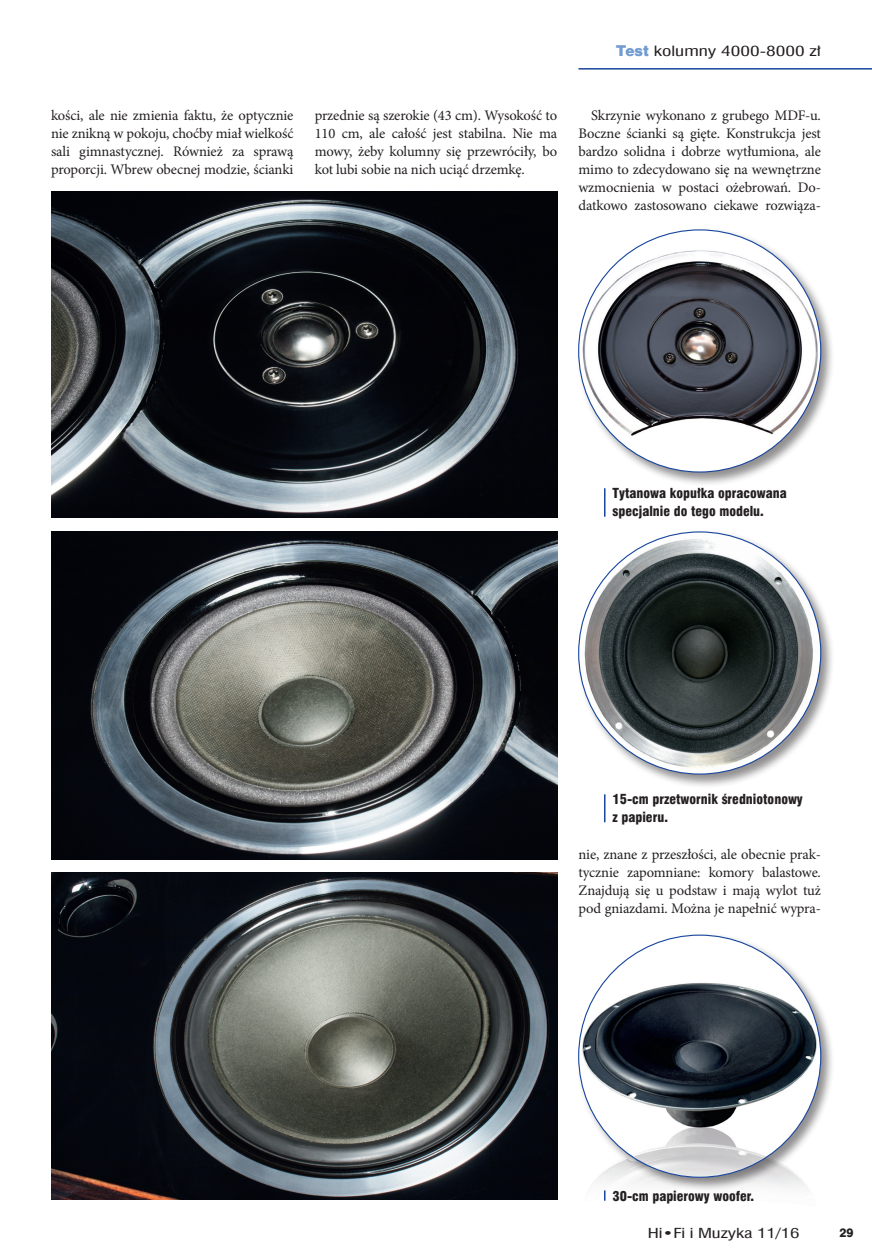
<style>
.page{position:relative;width:872px;height:1255px;background:#fff}
.page>*{position:absolute;margin:0;border:0;box-sizing:border-box;transform-origin:0 0}
.tekst{font:14.55px/18px "Minion Pro";letter-spacing:-.01em;color:#231f20;text-align:justify}
.t1{font:13.8px "Swis 721 Cn EU";color:#231f20;scale:1.4 1}
.podpis_do_ilustracji{font:13.5px/18px "Swis 721 Blk Cn EU";color:#231f20}
.t2{font:13.5px "Swis 721 Cn EU";letter-spacing:-.005em;color:#231f20;scale:1.4 1}
.t3{font:12px "Swis 721 Hv EU";color:#231f20}
.s1{font-family:"Swis 721 Blk 2 EU";color:#729cd1}
</style>
<div class="page">
<hr style="left:578px;top:68px;width:294px;height:2px;background:#18469d">
<div style="left:576px;top:227px;width:259px;height:259px;background:#231f20;opacity:.5"></div>
<img style="left:578px;top:230px;width:242px;height:242px;border-radius:121px">
<div style="left:576px;top:529px;width:259px;height:259px;background:#231f20;opacity:.5"></div>
<img style="left:578px;top:532px;width:242px;height:242px;border-radius:121px">
<div style="left:576px;top:932px;width:259px;height:259px;background:#231f20;opacity:.5"></div>
<div style="left:578px;top:935px;width:242px;height:242px;background:#fff;border-radius:50%"></div>
<img style="left:578px;top:977px;width:242px;height:200px">
<img style="left:51px;top:872px;width:506px;height:327px">
<img style="left:51px;top:531px;width:506px;height:328px">
<img style="left:51px;top:191px;width:506px;height:327px">
<svg style="left:604px;top:488px;width:1px;height:28px"></svg>
<svg style="left:604px;top:794px;width:1px;height:28px"></svg>
<p class="t1" style="left:616px;top:41px;width:148px"><span class="s1">Test</span> kolumny 4000-8000 zł</p>
<p class="tekst" style="left:51px;top:106px;width:244px">kości, ale nie zmienia faktu, że optycznie nie znikną w pokoju, choćby miał wielkość sali gimnastycznej. Również za sprawą proporcji. Wbrew obecnej modzie, ścianki</p>
<p class="tekst" style="left:315px;top:106px;width:244px">przednie są szerokie (43 cm). Wysokość to 110 cm, ale całość jest stabilna. Nie ma mowy, żeby kolumny się przewróciły, bo kot lubi sobie na nich uciąć drzemkę.</p>
<p class="tekst" style="left:578px;top:106px;width:244px;text-indent:13px">Skrzynie wykonano z grubego MDF-u.<br>Boczne ścianki są gięte. Konstrukcja jest bardzo solidna i dobrze wytłumiona, ale mimo to zdecydowano się na wewnętrzne wzmocnienia w postaci ożebrowań. Do&shy;datkowo zastosowano ciekawe rozwiąza-</p>
<p class="podpis_do_ilustracji" style="left:612px;top:485px;width:176px">Tytanowa kopułka opracowana specjalnie do tego modelu.</p>
<p class="podpis_do_ilustracji" style="left:612px;top:791px;width:192px">15-cm przetwornik średniotonowy</p>
<p class="podpis_do_ilustracji" style="left:612px;top:809px;width:57px">z papieru.</p>
<p class="tekst" style="left:578px;top:844px;width:244px">nie, znane z przeszłości, ale obecnie prak&shy;tycznie zapomniane: komory balastowe.<br>Znajdują się u podstaw i mają wylot tuż pod gniazdami. Można je napełnić wypra-</p>
<p class="podpis_do_ilustracji" style="left:612px;top:1187px;width:143px">30-cm papierowy woofer.</p>
<p class="t2" style="left:647px;top:1224px;width:110px">Hi•Fi i Muzyka 11/16</p>
<p class="t3" style="left:839px;top:1225px;width:16px">29</p>
</div>
